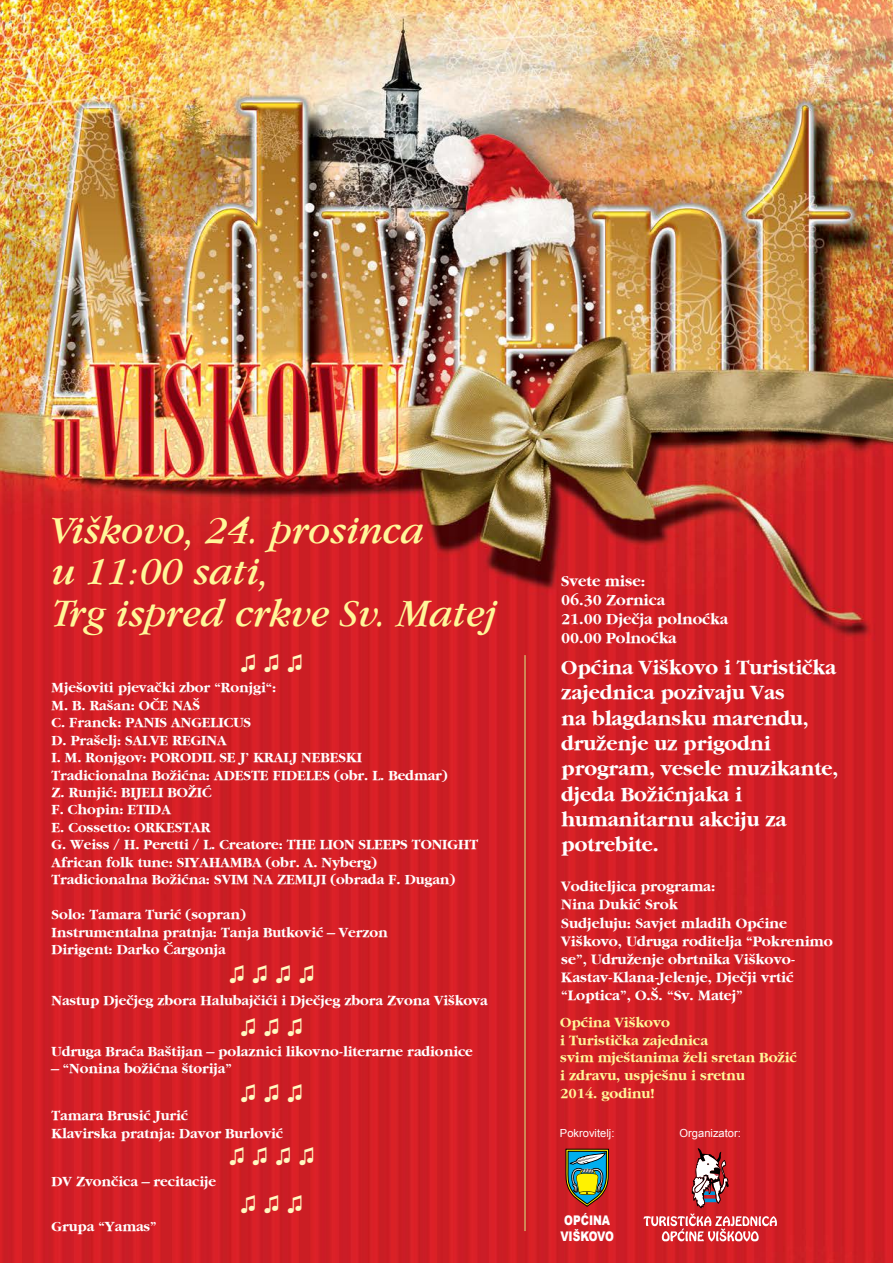
<style>
.page{position:relative;width:893px;height:1263px;background:#fff}
.page>*{position:absolute;margin:0;border:0;box-sizing:border-box;transform-origin:0 0}
.t1{font:italic 39.3px/41.5px "Garamond HR Normal";color:#fff799}
.t2{font:21.15px/25.3px "Garamond HR Bold";color:#fff}
.t3{font:19.05px "Monotype Corsiva";color:#fffac2}
.t4{font:16.05px/19.2px "Garamond HR Bold";color:#fff}
.t5{font:15px/18px "Garamond HR Bold";color:#fff}
.t6{font:14.7px/17.7px "Garamond HR Bold";color:#fff799}
.t7{font:14.55px/17.5px "Garamond HR Bold";color:#fff}
.t8{font:900 13.35px/15.9px "Arial";color:#fff;scale:.8 1}
.t9{font:11.1px "Arial";color:#fff}
</style>
<div class="page">
<img style="left:0;top:0;width:893px;height:1263px">
<hr style="left:524px;top:655px;width:2px;height:576px;background:#d2ab67">
<svg style="left:644px;top:1148px;width:133px;height:93px;background:#cf3e44"></svg>
<svg style="left:565px;top:1148px;width:44px;height:59px;background:#6f7e5e"></svg>
<h1 class="t1" style="left:52px;top:509px;width:445px">Viškovo, 24. prosinca<br>u 11:00 sati,<br>Trg ispred crkve Sv. Matej</h1>
<h3 class="t3" style="left:239px;top:651px;width:67px">♫ ♫ ♫</h3>
<p class="t7" style="left:52px;top:679px;width:428px">Mješoviti pjevački zbor “Ronjgi“:<br>M. B. Rašan: OČE NAŠ<br>C. Franck: PANIS ANGELICUS<br>D. Prašelj: SALVE REGINA<br>I. M. Ronjgov: PORODIL SE J’ KRALJ NEBESKI<br>Tradicionalna Božićna: ADESTE FIDELES (obr. L. Bedmar)<br>Z. Runjić: BIJELI BOŽIĆ<br>F. Chopin: ETIDA<br>E. Cossetto: ORKESTAR<br>G. Weiss / H. Peretti / L. Creatore: THE LION SLEEPS TONIGHT African folk tune: SIYAHAMBA (obr. A. Nyberg)<br>Tradicionalna Božićna: SVIM NA ZEMLJI (obrada F. Dugan)</p>
<p class="t7" style="left:52px;top:906px;width:338px">Solo: Tamara Turić (sopran)<br>Instrumentalna pratnja: Tanja Butković – Verzon<br>Dirigent: Darko Čargonja</p>
<h3 class="t3" style="left:227px;top:962px;width:90px">♫ ♫ ♫ ♫</h3>
<h3 class="t3" style="left:239px;top:1014px;width:67px">♫ ♫ ♫</h3>
<p class="t7" style="left:52px;top:992px;width:438px">Nastup Dječjeg zbora Halubajčići i Dječjeg zbora Zvona Viškova</p>
<p class="t7" style="left:52px;top:1042px;width:423px">Udruga Braća Baštijan – polaznici likovno-literarne radionice</p>
<p class="t7" style="left:52px;top:1060px;width:182px">– “Nonina božićna štorija”</p>
<h3 class="t3" style="left:239px;top:1081px;width:67px">♫ ♫ ♫</h3>
<p class="t7" style="left:52px;top:1107px;width:233px">Tamara Brusić Jurić<br>Klavirska pratnja: Davor Burlović</p>
<p class="t7" style="left:52px;top:1173px;width:166px">DV Zvončica – recitacije</p>
<p class="t7" style="left:52px;top:1218px;width:107px">Grupa “Yamas”</p>
<h3 class="t3" style="left:227px;top:1144px;width:90px">♫ ♫ ♫ ♫</h3>
<h3 class="t3" style="left:239px;top:1191px;width:67px">♫ ♫ ♫</h3>
<p class="t4" style="left:561px;top:571px;width:168px">Svete mise:<br>06.30 Zornica<br>21.00 Dječja polnoćka<br>00.00 Polnoćka</p>
<h2 class="t2" style="left:561px;top:655px;width:279px">Općina Viškovo i Turistička zajednica pozivaju Vas<br>na blagdansku marendu, druženje uz prigodni program, vesele muzikante, djeda Božićnjaka i humanitarnu akciju za potrebite.</h2>
<p class="t5" style="left:561px;top:878px;width:273px">Voditeljica programa:<br>Nina Dukić Srok<br>Sudjeluju: Savjet mladih Općine<br>Viškovo, Udruga roditelja “Pokrenimo se”, Udruženje obrtnika Viškovo-<br>Kastav-Klana-Jelenje, Dječji vrtić “Loptica”, O.Š. “Sv. Matej”</p>
<p class="t6" style="left:560px;top:1014px;width:238px">Općina Viškovo<br>i Turistička zajednica<br>svim mještanima želi sretan Božić i zdravu, uspješnu i sretnu<br>2014. godinu!</p>
<p class="t9" style="left:560px;top:1126px;width:56px">Pokrovitelj:</p>
<p class="t8" style="left:560px;top:1212px;width:69px">Općina<br>ViškOVO</p>
<p class="t9" style="left:680px;top:1125px;width:63px">Organizator:</p>
</div>
